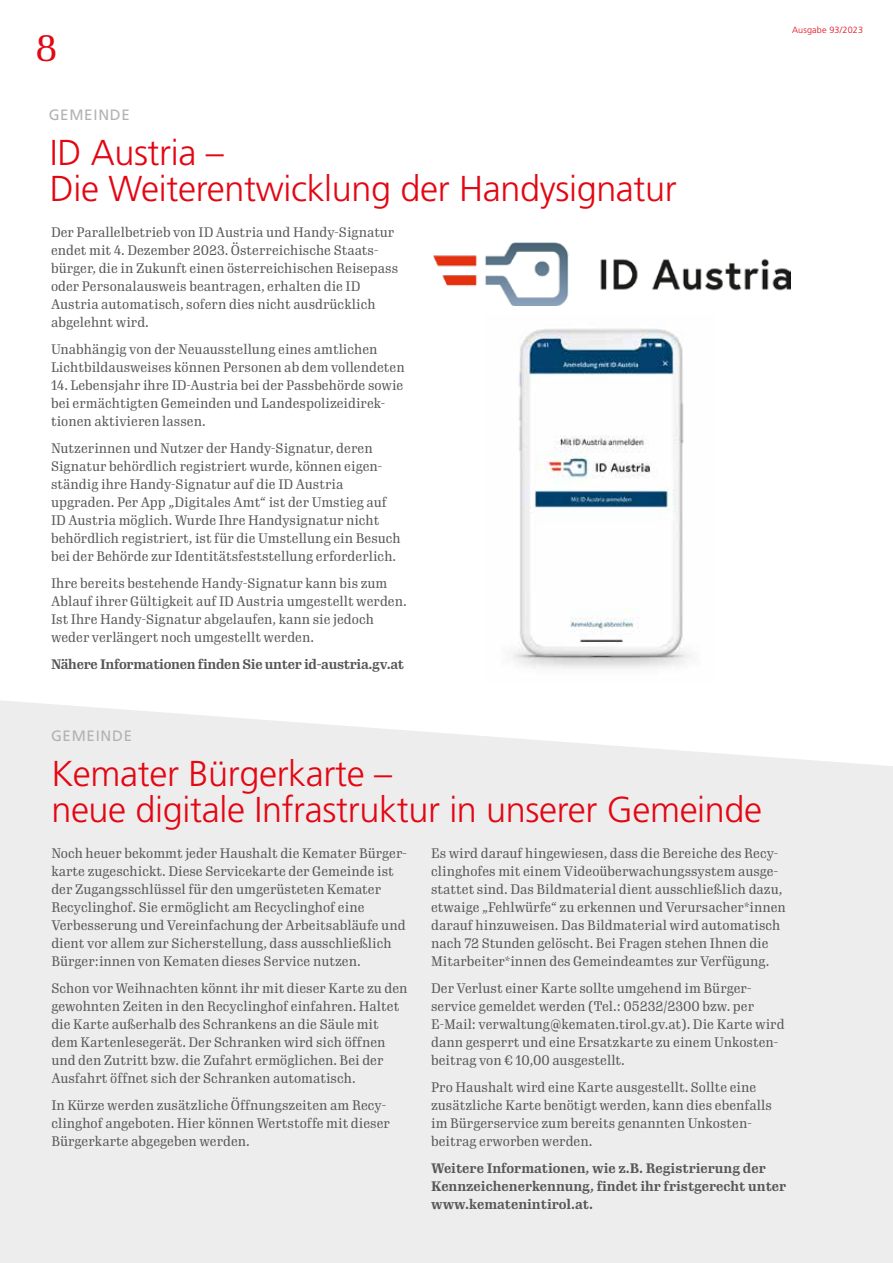
<style>
.page{position:relative;width:893px;height:1263px;background:#fff}
.page>*{position:absolute;margin:0;border:0;box-sizing:border-box;transform-origin:0 0}
.t1{font:300 36px/36px "Frutiger LT Std";letter-spacing:-.01em;color:#e30613}
.t2{font:36px "Gimlet Text Condensed";color:#e30613}
.t3{font:15px "Frutiger LT Std";letter-spacing:.05em;color:#b3b2b2}
.t4{font:13.5px/18px "Gimlet Text Condensed";color:#575756}
.t5{font:700 13.5px/18px "Gimlet Text Condensed";color:#575756}
.t6{font:700 13.5px "Gimlet Text Condensed";letter-spacing:-.02em;color:#575756}
.t7{font:300 9px "Frutiger LT Std";letter-spacing:.02em;color:#e30613}
</style>
<div class="page">
<img style="left:434px;top:243px;width:357px;height:62px">
<img style="left:513px;top:328px;width:178px;height:341px">
<div style="left:0;top:700px;width:893px;height:563px;background:#ededed"></div>
<h1 class="t2" style="left:35px;top:23px;width:23px">8</h1>
<p class="t3" style="left:49px;top:106px;width:83px">GEMEINDE</p>
<h1 class="t1" style="left:50px;top:135px;width:629px">ID Austria –<br>Die Weiterentwicklung der Handysignatur</h1>
<p class="t4" style="left:51px;top:222px;width:349px">Der Parallelbetrieb von ID Austria und Handy-Signatur endet mit 4. Dezember 2023. Österreichische Staats&shy;bürger, die in Zukunft einen österreichischen Reisepass oder Personalausweis beantragen, erhalten die ID Austria automatisch, sofern dies nicht ausdrücklich abgelehnt wird.</p>
<p class="t4" style="left:51px;top:339px;width:355px">Unabhängig von der Neuausstellung eines amtlichen<br>Lichtbildausweises können Personen ab dem vollendeten</p>
<p class="t4" style="left:51px;top:375px;width:354px">14. Lebensjahr ihre ID-Austria bei der Passbehörde sowie bei ermächtigten Gemeinden und Landespolizeidirek&shy;tionen aktivieren lassen.</p>
<p class="t4" style="left:51px;top:438px;width:351px">Nutzerinnen und Nutzer der Handy-Signatur, deren Signatur behördlich registriert wurde, können eigen&shy;ständig ihre Handy-Signatur auf die ID Austria upgraden. Per App „Digitales Amt“ ist der Umstieg auf ID Austria möglich. Wurde Ihre Handysignatur nicht behördlich registriert, ist für die Umstellung ein Besuch bei der Behörde zur Identitätsfeststellung erforderlich.</p>
<p class="t4" style="left:51px;top:573px;width:357px">Ihre bereits bestehende Handy-Signatur kann bis zum Ablauf ihrer Gültigkeit auf ID Austria umgestellt werden.<br>Ist Ihre Handy-Signatur abgelaufen, kann sie jedoch weder verlängert noch umgestellt werden.</p>
<p class="t6" style="left:51px;top:655px;width:355px">Nähere Informationen finden Sie unter id-austria.gv.at</p>
<p class="t7" style="left:792px;top:25px;width:73px">Ausgabe 93/2023</p>
<p class="t3" style="left:51px;top:727px;width:83px">GEMEINDE</p>
<h1 class="t1" style="left:51px;top:756px;width:712px">Kemater Bürgerkarte –<br>neue digitale Infrastruktur in unserer Gemeinde</h1>
<p class="t4" style="left:51px;top:843px;width:357px">Noch heuer bekommt jeder Haushalt die Kemater Bürger&shy;karte zugeschickt. Diese Servicekarte der Gemeinde ist der Zugangsschlüssel für den umgerüsteten Kemater Recyclinghof. Sie ermöglicht am Recyclinghof eine Verbesserung und Vereinfachung der Arbeitsabläufe und dient vor allem zur Sicherstellung, dass ausschließlich Bürger:innen von Kematen dieses Service nutzen.</p>
<p class="t4" style="left:51px;top:978px;width:358px">Schon vor Weihnachten könnt ihr mit dieser Karte zu den gewohnten Zeiten in den Recyclinghof einfahren. Haltet die Karte außerhalb des Schrankens an die Säule mit dem Kartenlesegerät. Der Schranken wird sich öffnen und den Zutritt bzw. die Zufahrt ermöglichen. Bei der Ausfahrt öffnet sich der Schranken automatisch.</p>
<p class="t4" style="left:51px;top:1095px;width:340px">In Kürze werden zusätzliche Öffnungszeiten am Recy&shy;clinghof angeboten. Hier können Wertstoffe mit dieser<br>Bürgerkarte abgegeben werden.</p>
<p class="t4" style="left:431px;top:843px;width:356px">Es wird darauf hingewiesen, dass die Bereiche des Recy&shy;clinghofes mit einem Videoüberwachungssystem ausge&shy;stattet sind. Das Bildmaterial dient ausschließlich dazu, etwaige „Fehlwürfe“ zu erkennen und Verursacher*innen darauf hinzuweisen. Das Bildmaterial wird automatisch nach 72 Stunden gelöscht. Bei Fragen stehen Ihnen die Mitarbeiter*innen des Gemeindeamtes zur Verfügung.</p>
<p class="t4" style="left:431px;top:978px;width:355px">Der Verlust einer Karte sollte umgehend im Bürger&shy;service gemeldet werden (Tel.: 05232/2300 bzw. per E-Mail: verwaltung@kematen.tirol.gv.at). Die Karte wird dann gesperrt und eine Ersatzkarte zu einem Unkosten&shy;beitrag von € 10,00 ausgestellt.</p>
<p class="t4" style="left:431px;top:1077px;width:342px">Pro Haushalt wird eine Karte ausgestellt. Sollte eine zusätzliche Karte benötigt werden, kann dies ebenfalls im Bürgerservice zum bereits genannten Unkosten&shy;beitrag erworben werden.</p>
<p class="t5" style="left:431px;top:1158px;width:357px">Weitere Informationen, wie z.B. Registrierung der<br>Kennzeichenerkennung, findet ihr fristgerecht unter www.kematenintirol.at.</p>
</div>
